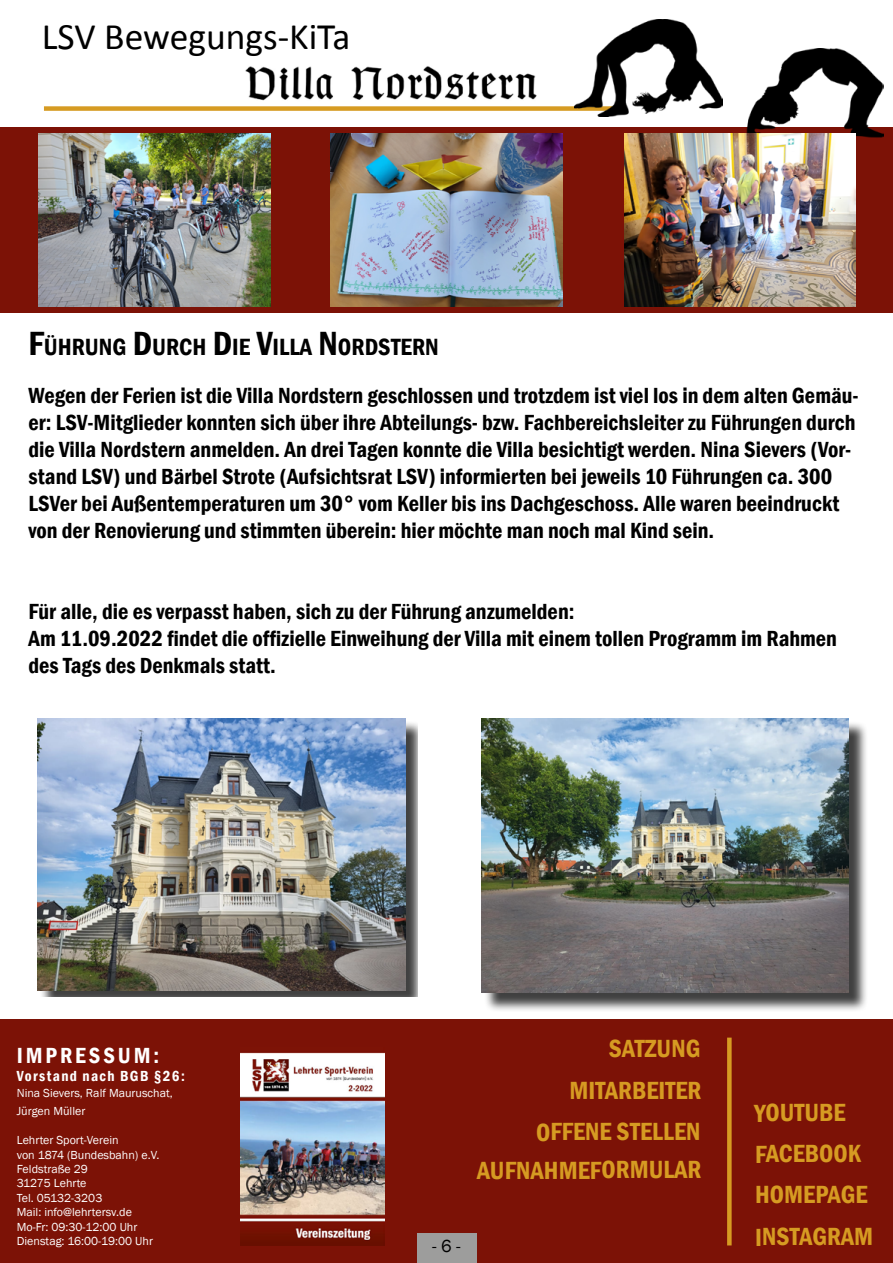
<style>
.page{position:relative;width:893px;height:1263px;background:#fff}
.page>*{position:absolute;margin:0;border:0;box-sizing:border-box;transform-origin:0 0}
.t1{font:37.5px "Calibri";color:#000}
.t2{font:600 condensed 25.5px "Franklin Gothic";letter-spacing:-.005em;color:#d69b22}
.t3{font:600 condensed 24.15px "Franklin Gothic";color:#000}
.t4{font:600 condensed 22.5px/27px "Franklin Gothic";color:#000}
.t5{font:600 condensed 22.5px "Franklin Gothic";letter-spacing:.13em;color:#fff}
.t6{font:18px "Franklin Gothic";color:#000}
.t7{font:600 condensed 15px "Franklin Gothic";letter-spacing:.09em;color:#fff}
.t8{font:12px/14.4px "Franklin Gothic";color:#fff}
.s1{font-size:34.5px}
</style>
<div class="page">
<div style="left:0;top:1020px;width:893px;height:243px;background:#7c1206"></div>
<div style="left:417px;top:1233px;width:60px;height:30px;background:#9d9d9c"></div>
<div style="left:727px;top:1037px;width:5px;height:208px;background:#d69b22"></div>
<div style="left:0;top:128px;width:893px;height:185px;background:#7c1206"></div>
<img style="left:245px;top:66px;width:292px;height:35px">
<div style="left:44px;top:106px;width:571px;height:5px;background:#d69b22"></div>
<img style="left:574px;top:19px;width:149px;height:98px">
<img style="left:745px;top:49px;width:138px;height:89px">
<img style="left:39px;top:133px;width:231px;height:174px">
<img style="left:331px;top:133px;width:231px;height:174px">
<img style="left:624px;top:133px;width:232px;height:174px">
<div style="left:40px;top:720px;width:377px;height:276px;background:#000;opacity:.75"></div>
<img style="left:38px;top:719px;width:367px;height:272px">
<div style="left:483px;top:720px;width:385px;height:292px;background:#000;opacity:.75"></div>
<img style="left:482px;top:719px;width:367px;height:274px">
<img style="left:240px;top:1052px;width:144px;height:193px">
<h1 class="t1" style="left:42px;top:10px;width:310px">LSV Bewegungs-KiTa</h1>
<p class="t3" style="left:29px;top:330px;width:412px"><span class="s1">F</span>ÜHRUNG <span class="s1">D</span>URCH <span class="s1">D</span>IE <span class="s1">V</span>ILLA <span class="s1">N</span> ORDSTERN</p>
<p class="t4" style="left:29px;top:382px;width:831px">Wegen der Ferien ist die Villa Nordstern geschlossen und trotzdem ist viel los in dem alten Gemäu&shy;er: LSV-Mitglieder konnten sich über ihre Abteilungs- bzw. Fachbereichsleiter zu Führungen durch die Villa Nordstern anmelden. An drei Tagen konnte die Villa besichtigt werden. Nina Sievers (Vor&shy;stand LSV) und Bärbel Strote (Aufsichtsrat LSV) informierten bei jeweils 10 Führungen ca. 300<br>LSVer bei Außentemperaturen um 30° vom Keller bis ins Dachgeschoss. Alle waren beeindruckt von der Renovierung und stimmten überein: hier möchte man noch mal Kind sein.</p>
<p class="t4" style="left:29px;top:598px;width:810px">Für alle, die es verpasst haben, sich zu der Führung anzumelden:<br>Am 11.09.2022 findet die offizielle Einweihung der Villa mit einem tollen Programm im Rahmen des Tags des Denkmals statt.</p>
<p class="t5" style="left:17px;top:1040px;width:144px">IMPRESSUM:</p>
<p class="t7" style="left:17px;top:1066px;width:170px">Vorstand nach BGB §26:</p>
<p class="t8" style="left:17px;top:1084px;width:157px;line-height:18px">Nina Sievers, Ralf Mauruschat,<br>Jürgen Müller</p>
<p class="t8" style="left:17px;top:1133px;width:144px">Lehrter Sport-Verein<br>von 1874 (Bundesbahn) e.V.<br>Feldstraße 29<br>31275 Lehrte<br>Tel. 05132-3203<br>Mail: info@lehrtersv.de<br>Mo-Fr: 09:30-12:00 Uhr<br>Dienstag: 16:00-19:00 Uhr</p>
<p class="t2" style="left:609px;top:1032px;width:93px">SATZUNG</p>
<p class="t2" style="left:569px;top:1073px;width:134px">MITARBEITER</p>
<p class="t2" style="left:536px;top:1114px;width:166px">OFFENE STELLEN</p>
<p class="t2" style="left:477px;top:1153px;width:226px">AUFNAHMEFORMULAR</p>
<p class="t6" style="left:432px;top:1235px;width:30px">- 6 -</p>
<p class="t2" style="left:754px;top:1096px;width:93px">YOUTUBE</p>
<p class="t2" style="left:755px;top:1137px;width:108px">FACEBOOK</p>
<p class="t2" style="left:755px;top:1178px;width:114px">HOMEPAGE</p>
<p class="t2" style="left:755px;top:1220px;width:120px">INSTAGRAM</p>
</div>
